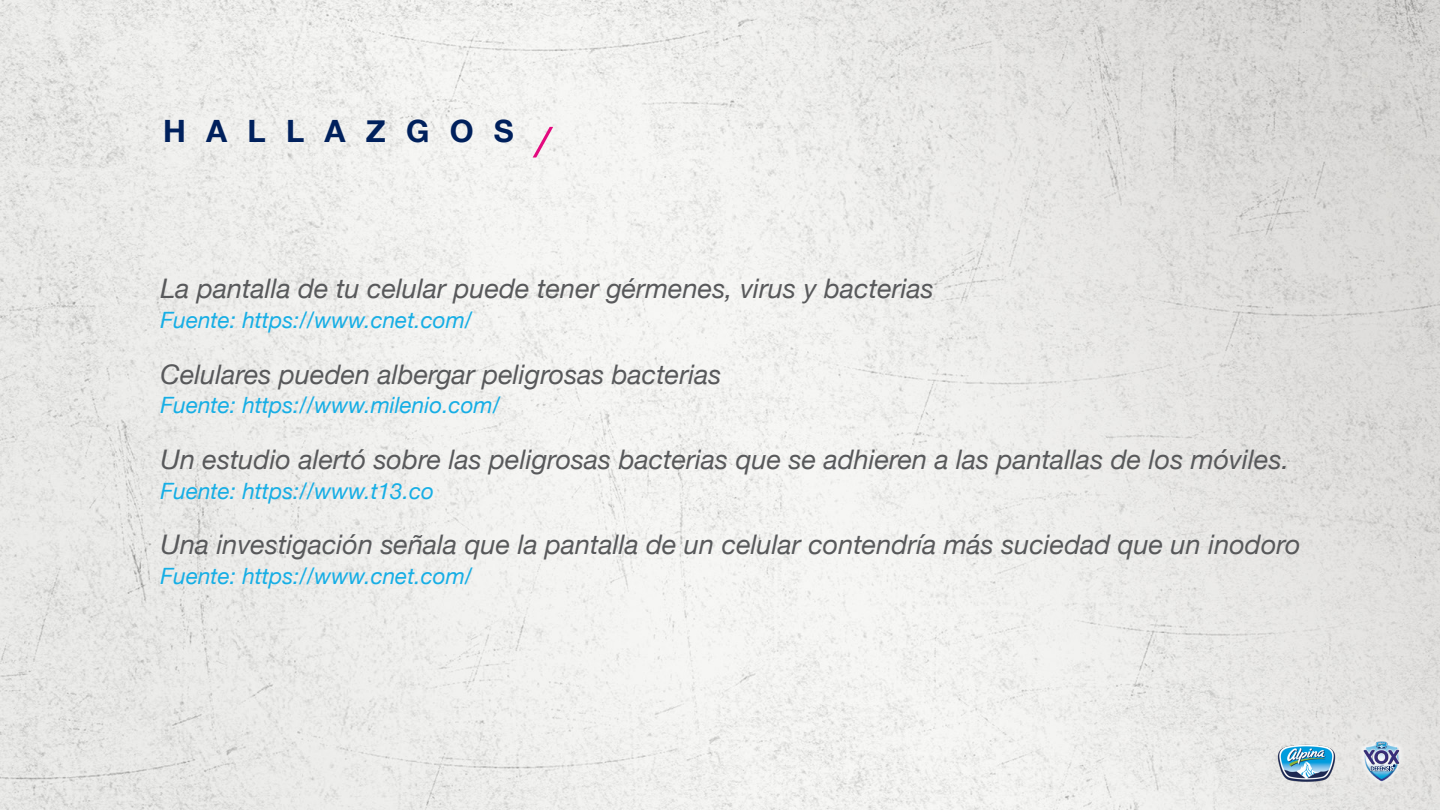
<style>
.page{position:relative;width:1440px;height:810px;background:#fff}
.page>*{position:absolute;margin:0;border:0;box-sizing:border-box;transform-origin:0 0}
.t1{font:700 30.75px "Helvetica Neue";letter-spacing:.66em;color:#00205c}
.t2{font:italic 27px "Helvetica Neue";color:#58595b}
.t3{font:italic 22.5px "Helvetica Neue";color:#16aee5}
</style>
<div class="page">
<img style="left:0;top:0;width:1440px;height:810px">
<img style="left:1359px;top:738px;width:46px;height:48px">
<svg style="left:1370px;top:765px;width:25px;height:6px"></svg>
<svg style="left:1376px;top:741px;width:12px;height:8px"></svg>
<img style="left:1270px;top:733px;width:74px;height:57px">
<svg style="left:533px;top:127px;width:20px;height:31px"></svg>
<p class="t1" style="left:163px;top:107px;width:352px">HALLAZGOS</p>
<p class="t2" style="left:161px;top:269px;width:775px">La pantalla de tu celular puede tener gérmenes, virus y bacterias</p>
<p class="t3" style="left:161px;top:304px;width:313px">Fuente: https://www.cnet.com/</p>
<p class="t2" style="left:161px;top:355px;width:562px">Celulares pueden albergar peligrosas bacterias</p>
<p class="t3" style="left:161px;top:389px;width:341px">Fuente: https://www.milenio.com/</p>
<p class="t2" style="left:161px;top:440px;width:1130px">Un estudio alertó sobre las peligrosas bacterias que se adhieren a las pantallas de los móviles.</p>
<p class="t3" style="left:161px;top:474px;width:275px">Fuente: https://www.t13.co</p>
<p class="t2" style="left:161px;top:525px;width:1141px">Una investigación señala que la pantalla de un celular contendría más suciedad que un inodoro</p>
<p class="t3" style="left:161px;top:560px;width:313px">Fuente: https://www.cnet.com/</p>
</div>
